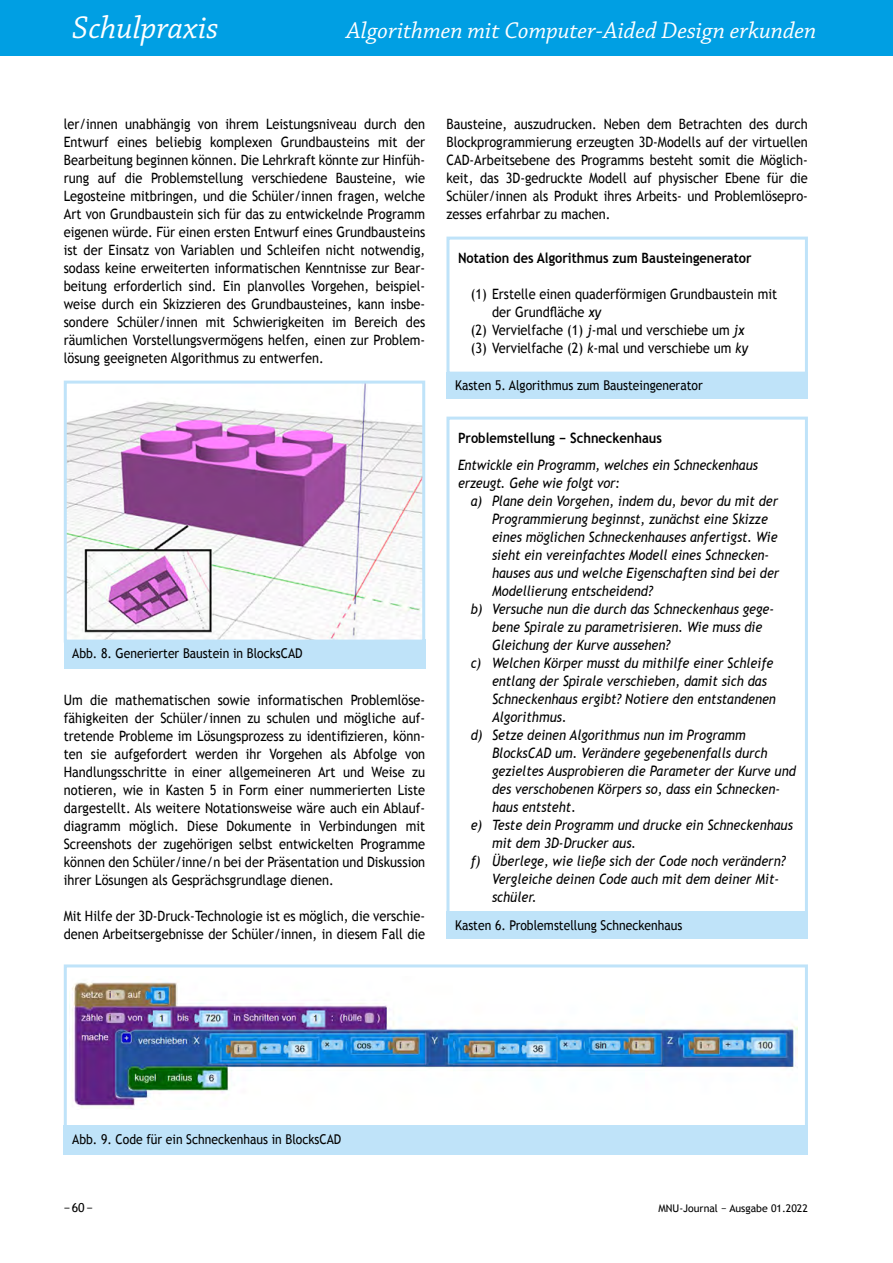
<style>
.page{position:relative;width:893px;height:1263px;background:#fff}
.page>*{position:absolute;margin:0;border:0;box-sizing:border-box;transform-origin:0 0}
.t1{font:italic 33px "Chaparral Pro";color:#fff}
.t2{font:italic 24px "Chaparral Pro";color:#fff}
.t3{font:14.25px/18px "Trebuchet MS";color:#000;text-align:justify;scale:.9 1}
.t4{font:italic 14.25px/18px "Trebuchet MS";color:#000;scale:.9 1}
.t5{font:700 14.25px "Trebuchet MS";color:#000;scale:.9 1}
.t6{font:13.5px "Trebuchet MS";color:#000;scale:.9 1}
.t7{font:12.3px "Trebuchet MS";color:#000}
.t8{font:10.5px "Trebuchet MS";color:#000}
.s1{font-style:italic}
</style>
<div class="page">
<div style="left:0;top:0;width:893px;height:55px;background:#009fe3"></div>
<div style="left:64px;top:640px;width:361px;height:29px;background:#bfe3f9"></div>
<img style="left:68px;top:385px;width:353px;height:254px">
<div style="left:64px;top:381px;width:361px;height:262px;border:3px solid #bfe3f9"></div>
<div style="left:446px;top:237px;width:362px;height:138px;border:3px solid #bfe3f9"></div>
<div style="left:446px;top:372px;width:362px;height:27px;background:#bfe3f9"></div>
<div style="left:446px;top:417px;width:362px;height:497px;border:3px solid #bfe3f9"></div>
<div style="left:446px;top:911px;width:362px;height:28px;background:#bfe3f9"></div>
<div style="left:64px;top:1126px;width:744px;height:29px;background:#bfe3f9"></div>
<img style="left:69px;top:982px;width:729px;height:126px">
<div style="left:64px;top:964px;width:744px;height:165px;border:3px solid #bfe3f9"></div>
<h1 class="t1" style="left:72px;top:10px;width:148px">Schulpraxis</h1>
<h2 class="t2" style="left:346px;top:18px;width:472px">Algorithmen mit Computer-Aided Design erkunden</h2>
<p class="t3" style="left:64px;top:115px;width:403px">ler/innen unabhängig von ihrem Leistungsniveau durch den Entwurf eines beliebig komplexen Grundbausteins mit der Bearbeitung beginnen können. Die Lehrkraft könnte zur Hinfüh&shy;rung auf die Problemstellung verschiedene Bausteine, wie Legosteine mitbringen, und die Schüler/innen fragen, welche Art von Grundbaustein sich für das zu entwickelnde Programm eigenen würde. Für einen ersten Entwurf eines Grundbausteins ist der Einsatz von Variablen und Schleifen nicht notwendig, sodass keine erweiterten informatischen Kenntnisse zur Bear&shy;beitung erforderlich sind. Ein planvolles Vorgehen, beispiel&shy;weise durch ein Skizzieren des Grundbausteines, kann insbe&shy;sondere Schüler/innen mit Schwierigkeiten im Bereich des räumlichen Vorstellungsvermögens helfen, einen zur Problem&shy;lösung geeigneten Algorithmus zu entwerfen.</p>
<p class="t6" style="left:72px;top:645px;width:258px">Abb. 8. Generierter Baustein in BlocksCAD</p>
<p class="t3" style="left:64px;top:691px;width:403px;text-align:left">Um die mathematischen sowie informatischen Problemlöse&shy;fähigkeiten der Schüler/innen zu schulen und mögliche auf&shy;tretende Probleme im Lösungsprozess zu identifizieren, könn&shy;ten sie aufgefordert werden ihr Vorgehen als Abfolge von Handlungsschritte in einer allgemeineren Art und Weise zu notieren, wie in Kasten 5 in Form einer nummerierten Liste dargestellt. Als weitere Notationsweise wäre auch ein Ablauf&shy;diagramm möglich. Diese Dokumente in Verbindungen mit Screenshots der zugehörigen selbst entwickelten Programme können den Schüler/inne/n bei der Präsentation und Diskussion ihrer Lösungen als Gesprächsgrundlage dienen.</p>
<p class="t3" style="left:64px;top:907px;width:403px">Mit Hilfe der 3D-Druck-Technologie ist es möglich, die verschie&shy;denen Arbeitsergebnisse der Schüler/innen, in diesem Fall die</p>
<p class="t3" style="left:446px;top:115px;width:403px">Bausteine, auszudrucken. Neben dem Betrachten des durch Blockprogrammierung erzeugten 3D-Modells auf der virtuellen CAD-Arbeitsebene des Programms besteht somit die Möglich&shy;keit, das 3D-gedruckte Modell auf physischer Ebene für die Schüler/innen als Produkt ihres Arbeits- und Problemlösepro&shy;zesses erfahrbar zu machen.</p>
<p class="t5" style="left:458px;top:249px;width:328px">Notation des Algorithmus zum Bausteingenerator</p>
<p class="t3" style="left:471px;top:285px;width:342px">(1) Erstelle einen quaderförmigen Grundbaustein mit</p>
<p class="t3" style="left:492px;top:303px;width:123px">der Grundfläche <span class="s1">xy</span></p>
<p class="t3" style="left:471px;top:321px;width:306px">(2) Vervielfache (1) <span class="s1">j</span>-mal und verschiebe um <span class="s1">jx</span></p>
<p class="t3" style="left:471px;top:339px;width:310px">(3) Vervielfache (2) <span class="s1">k</span>-mal und verschiebe um <span class="s1">ky</span></p>
<p class="t6" style="left:455px;top:377px;width:277px">Kasten 5. Algorithmus zum Bausteingenerator</p>
<p class="t5" style="left:458px;top:429px;width:228px">Problemstellung − Schneckenhaus</p>
<p class="t4" style="left:458px;top:456px;width:335px">Entwickle ein Programm, welches ein Schneckenhaus erzeugt. Gehe wie folgt vor:</p>
<p class="t4" style="left:471px;top:492px;width:343px">a) Plane dein Vorgehen, indem du, bevor du mit der</p>
<p class="t4" style="left:492px;top:510px;width:308px">Programmierung beginnst, zunächst eine Skizze</p>
<p class="t4" style="left:492px;top:528px;width:319px">eines möglichen Schneckenhauses anfertigst. Wie</p>
<p class="t4" style="left:492px;top:546px;width:310px">sieht ein vereinfachtes Modell eines Schnecken-</p>
<p class="t4" style="left:492px;top:564px;width:321px">hauses aus und welche Eigenschaften sind bei der</p>
<p class="t4" style="left:492px;top:582px;width:180px">Modellierung entscheidend?</p>
<p class="t4" style="left:471px;top:600px;width:339px">b) Versuche nun die durch das Schneckenhaus gege-</p>
<p class="t4" style="left:492px;top:618px;width:302px">bene Spirale zu parametrisieren. Wie muss die</p>
<p class="t4" style="left:492px;top:636px;width:199px">Gleichung der Kurve aussehen?</p>
<p class="t4" style="left:471px;top:654px;width:338px">c) Welchen Körper musst du mithilfe einer Schleife</p>
<p class="t4" style="left:492px;top:672px;width:307px">entlang der Spirale verschieben, damit sich das</p>
<p class="t4" style="left:492px;top:690px;width:317px">Schneckenhaus ergibt? Notiere den entstandenen</p>
<p class="t4" style="left:492px;top:708px;width:85px">Algorithmus.</p>
<p class="t4" style="left:471px;top:726px;width:307px">d) Setze deinen Algorithmus nun im Programm</p>
<p class="t4" style="left:492px;top:744px;width:308px">BlocksCAD um. Verändere gegebenenfalls durch</p>
<p class="t4" style="left:492px;top:762px;width:339px">gezieltes Ausprobieren die Parameter der Kurve und</p>
<p class="t4" style="left:492px;top:780px;width:322px">des verschobenen Körpers so, dass ein Schnecken-</p>
<p class="t4" style="left:492px;top:798px;width:95px">haus entsteht.</p>
<p class="t4" style="left:471px;top:816px;width:359px">e) Teste dein Programm und drucke ein Schneckenhaus</p>
<p class="t4" style="left:492px;top:834px;width:162px">mit dem 3D-Drucker aus.</p>
<p class="t4" style="left:471px;top:852px;width:351px">f) Überlege, wie ließe sich der Code noch verändern?</p>
<p class="t4" style="left:492px;top:870px;width:321px">Vergleiche deinen Code auch mit dem deiner Mit-</p>
<p class="t4" style="left:492px;top:888px;width:51px">schüler.</p>
<p class="t6" style="left:455px;top:917px;width:254px">Kasten 6. Problemstellung Schneckenhaus</p>
<p class="t6" style="left:72px;top:1131px;width:300px">Abb. 9. Code für ein Schneckenhaus in BlocksCAD</p>
<p class="t7" style="left:64px;top:1200px;width:31px">−60−</p>
<p class="t8" style="left:658px;top:1202px;width:151px">MNU-Journal − Ausgabe 01.2022</p>
</div>
